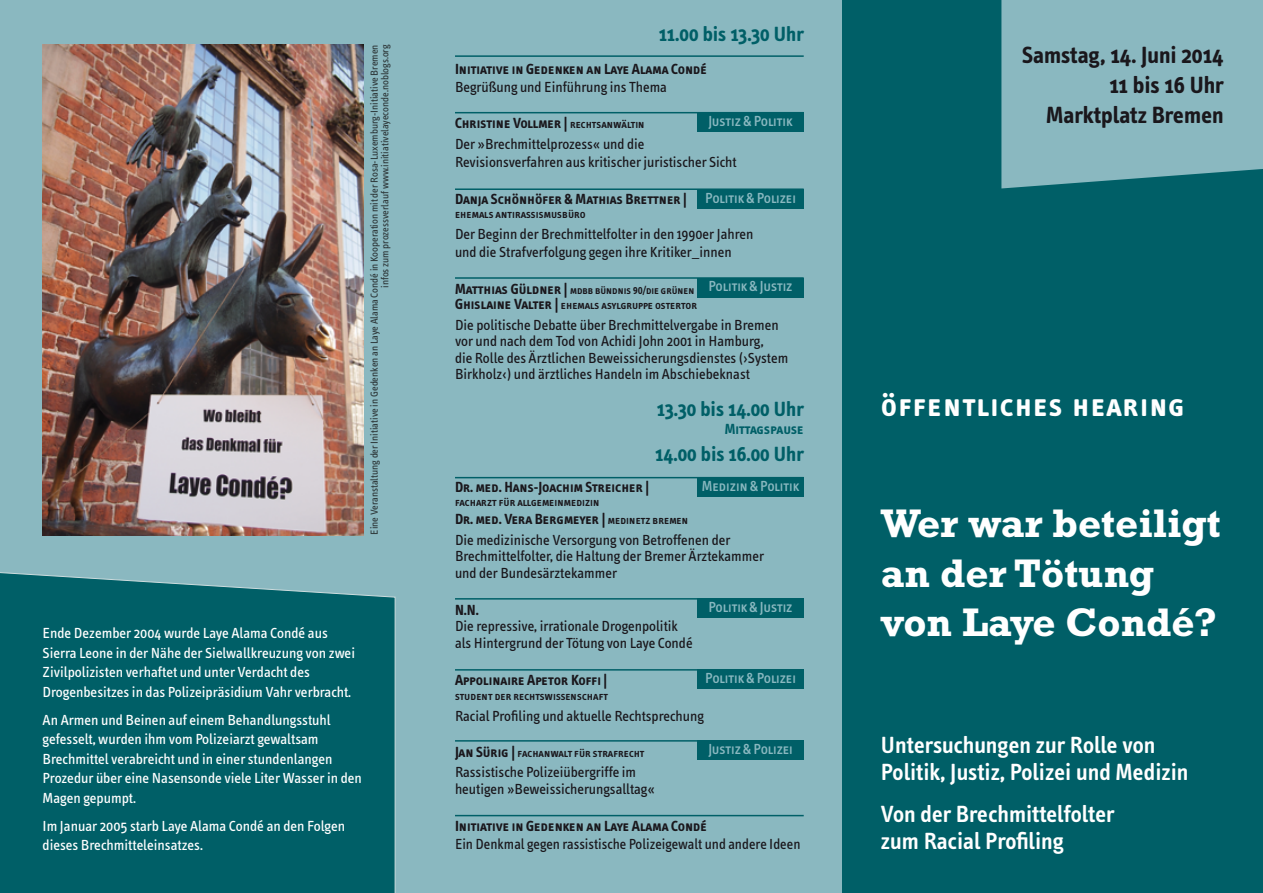
<style>
.page{position:relative;width:1263px;height:893px;background:#fff}
.page>*{position:absolute;margin:0;border:0;box-sizing:border-box;transform-origin:0 0}
.t1{font:700 40.5px/49.5px "Rockwell";color:#fff}
.t2{font:33px "Info Text Bold Caps";letter-spacing:.04em;color:#fff}
.t3{font:600 24px/27px "Info Text";color:#fff}
.t4{font:700 24px/30px "Info Text";color:#1a171c;text-align:right}
.t5{font:700 21px "Info Text";color:#005f67}
.t6{font:15px/16.5px "Info Text";color:#1a171c}
.t7{font:15px/19.5px "Info Text";color:#fff}
.t8{font:15px "Info Text Bold Caps";color:#1a171c}
.t9{font:15px "Info Text Medium Caps";color:#8ab8c0}
.t10{font:15px "Info Text Bold Caps";color:#005f67}
.t11{font:12px "Info Text Semi Bold Caps";color:#1a171c}
.t12{font:11.4px "Info Text Semi Bold Caps";letter-spacing:-.01em;color:#1a171c}
.t13{font:10.5px "Info Text";color:#2e383a}
.s1{font-family:"Info Text Semi Bold Caps";font-size:12px}
.s2{font-family:"Info Text Bold Caps";font-size:15px}
</style>
<div class="page">
<div style="left:0;top:0;width:842px;height:893px;background:#8ab8c0"></div>
<div style="left:842px;top:0;width:421px;height:893px;background:#005f67"></div>
<div style="left:0;top:572px;width:396px;height:321px;background:#005f67"></div>
<img style="left:43px;top:45px;width:320px;height:491px">
<hr style="left:455px;top:815px;width:349px;height:1px;background:#005f67">
<hr style="left:455px;top:55px;width:349px;height:2px;background:#005f67">
<hr style="left:455px;top:112px;width:349px;height:1px;background:#005f67">
<div style="left:697px;top:113px;width:107px;height:19px;background:#005f67"></div>
<hr style="left:455px;top:188px;width:349px;height:2px;background:#005f67">
<div style="left:697px;top:189px;width:107px;height:19px;background:#005f67"></div>
<hr style="left:455px;top:277px;width:349px;height:2px;background:#005f67">
<div style="left:697px;top:278px;width:107px;height:19px;background:#005f67"></div>
<hr style="left:455px;top:477px;width:349px;height:1px;background:#005f67">
<div style="left:697px;top:478px;width:107px;height:19px;background:#005f67"></div>
<hr style="left:455px;top:598px;width:349px;height:2px;background:#005f67">
<div style="left:697px;top:599px;width:107px;height:19px;background:#005f67"></div>
<hr style="left:455px;top:669px;width:349px;height:2px;background:#005f67">
<div style="left:697px;top:670px;width:107px;height:19px;background:#005f67"></div>
<hr style="left:455px;top:740px;width:349px;height:2px;background:#005f67">
<div style="left:697px;top:741px;width:107px;height:19px;background:#005f67"></div>
<div style="left:1001px;top:0;width:262px;height:188px;background:#8ab8c0"></div>
<p class="t7" style="left:43px;top:624px;width:314px">Ende Dezember 2004 wurde Laye Alama Condé aus Sierra Leone in der Nähe der Sielwallkreuzung von zwei Zivilpolizisten verhaftet und unter Verdacht des Drogenbesitzes in das Polizeipräsidium Vahr verbracht.</p>
<p class="t7" style="left:43px;top:710px;width:321px">An Armen und Beinen auf einem Behandlungsstuhl gefesselt, wurden ihm vom Polizeiarzt gewaltsam Brechmittel verabreicht und in einer stundenlangen Prozedur über eine Nasensonde viele Liter Wasser in den Magen gepumpt.</p>
<p class="t7" style="left:43px;top:816px;width:304px">Im Januar 2005 starb Laye Alama Condé an den Folgen dieses Brechmitteleinsatzes.</p>
<h3 class="t5" style="left:659px;top:22px;width:146px">11.00 bis 13.30 Uhr</h3>
<p class="t8" style="left:455px;top:61px;width:254px">Initiative in Gedenken an Laye Alama Condé</p>
<p class="t6" style="left:455px;top:79px;width:213px">Begrüßung und Einführung ins Thema</p>
<p class="t8" style="left:455px;top:115px;width:191px">Christine Vollmer | <span class="s1">rechtsanwältin</span></p>
<p class="t6" style="left:455px;top:135px;width:283px;line-height:18px">Der »Brechmittelprozess« und die<br>Revisionsverfahren aus kritischer juristischer Sicht</p>
<p class="t8" style="left:455px;top:191px;width:233px">Danja Schönhöfer &amp; Mathias Brettner |</p>
<p class="t11" style="left:455px;top:207px;width:132px">ehemals antirassismusbüro</p>
<p class="t6" style="left:455px;top:225px;width:300px;line-height:18px">Der Beginn der Brechmittelfolter in den 1990er Jahren und die Strafverfolgung gegen ihre Kritiker_innen</p>
<p class="t12" style="left:455px;top:284px;width:241px"><span class="s2">Matthias Güldner |</span> mdbb bündnis 90/die grünen</p>
<p class="t11" style="left:455px;top:298px;width:244px"><span class="s2">Ghislaine Valter |</span> ehemals asylgruppe ostertor</p>
<p class="t6" style="left:455px;top:316px;width:335px">Die politische Debatte über Brechmittelvergabe in Bremen vor und nach dem Tod von Achidi John 2001 in Hamburg,<br>die Rolle des Ärztlichen Beweissicherungsdienstes (›System Birkholz‹) und ärztliches Handeln im Abschiebeknast</p>
<h3 class="t5" style="left:657px;top:397px;width:148px">13.30 bis 14.00 Uhr</h3>
<p class="t10" style="left:725px;top:421px;width:80px">Mittagspause</p>
<h3 class="t5" style="left:655px;top:442px;width:150px">14.00 bis 16.00 Uhr</h3>
<p class="t8" style="left:455px;top:479px;width:196px">Dr. med. Hans-Joachim Streicher |</p>
<p class="t11" style="left:455px;top:495px;width:146px">facharzt für allgemeinmedizin</p>
<p class="t8" style="left:455px;top:510px;width:235px">Dr. med. Vera Bergmeyer | <span class="s1">medinetz bremen</span></p>
<p class="t6" style="left:455px;top:531px;width:310px">Die medizinische Versorgung von Betroffenen der<br>Brechmittelfolter, die Haltung der Bremer Ärztekammer und der Bundesärztekammer</p>
<p class="t8" style="left:455px;top:601px;width:25px">N.N.</p>
<p class="t6" style="left:455px;top:618px;width:239px">Die repressive, irrationale Drogenpolitik als Hintergrund der Tötung von Laye Condé</p>
<p class="t8" style="left:455px;top:672px;width:154px">Appolinaire Apetor Koffi |</p>
<p class="t11" style="left:455px;top:689px;width:154px">student der rechtswissenschaft</p>
<p class="t6" style="left:455px;top:708px;width:250px">Racial Profiling und aktuelle Rechtsprechung</p>
<p class="t11" style="left:455px;top:746px;width:191px"><span class="s2">Jan Sürig |</span> fachanwalt für strafrecht</p>
<p class="t6" style="left:455px;top:764px;width:201px">Rassistische Polizeiübergriffe im heutigen »Beweissicherungsalltag«</p>
<p class="t8" style="left:455px;top:818px;width:254px">Initiative in Gedenken an Laye Alama Condé</p>
<p class="t6" style="left:455px;top:836px;width:347px">Ein Denkmal gegen rassistische Polizeigewalt und andere Ideen</p>
<p class="t13" style="left:379px;top:288px;width:245px;rotate:-90deg">infos zum prozessverlauf www.initiativelayeconde.noblogs.org</p>
<p class="t13" style="left:368px;top:535px;width:492px;rotate:-90deg">Eine Veranstaltung der Initiative in Gedenken an Laye Alama Condé in Kooperation mit der Rosa-Luxemburg-Initiative Bremen</p>
<h3 class="t4" style="left:1022px;top:40px;width:203px">Samstag, 14. Juni 2014<br>11 bis 16 Uhr<br>Marktplatz Bremen</h3>
<p class="t9" style="left:708px;top:113px;width:86px">Justiz &amp; Politik</p>
<p class="t9" style="left:705px;top:189px;width:92px">Politik &amp; Polizei</p>
<p class="t9" style="left:708px;top:278px;width:86px">Politik &amp; Justiz</p>
<h2 class="t2" style="left:881px;top:386px;width:306px">öffentliches hearing</h2>
<p class="t9" style="left:702px;top:478px;width:99px">Medizin &amp; Politik</p>
<h1 class="t1" style="left:881px;top:498px;width:341px">Wer war beteiligt an der Tötung von Laye Condé?</h1>
<p class="t9" style="left:708px;top:599px;width:86px">Politik &amp; Justiz</p>
<p class="t9" style="left:705px;top:670px;width:92px">Politik &amp; Polizei</p>
<h3 class="t3" style="left:881px;top:732px;width:309px">Untersuchungen zur Rolle von<br>Politik, Justiz, Polizei und Medizin</h3>
<h3 class="t3" style="left:881px;top:801px;width:235px">Von der Brechmittelfolter zum Racial Profiling</h3>
<p class="t9" style="left:708px;top:741px;width:86px">Justiz &amp; Polizei</p>
</div>
